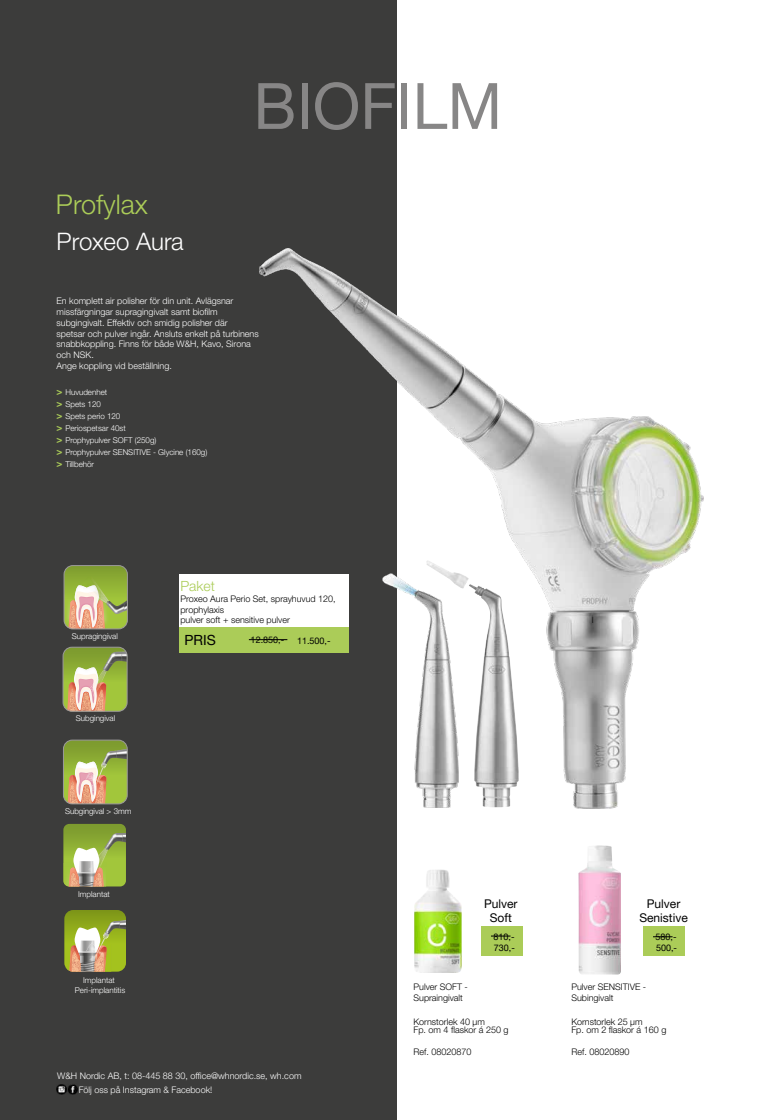
<style>
.page{position:relative;width:757px;height:1120px;background:#fff}
.page>*{position:absolute;margin:0;border:0;box-sizing:border-box;transform-origin:0 0}
.t1{font:64px "Helvetica Neue World 55 Roman";color:#878686}
.t2{font:27px "Helvetica Neue World 45 Lt";color:#abcc58}
.t3{font:24px "Helvetica Neue World 45 Lt";color:#fff}
.t4{font:14px "Helvetica Neue World 45 Lt";color:#abcc58}
.t5{font:14px "Helvetica Neue World 55 Roman";color:#000}
.t6{font:12px/14.4px "Helvetica Neue World 55 Roman";color:#000;text-align:center}
.t7{font:9px/10.8px "Helvetica Neue World 45 Lt";color:#fff}
.t8{font:9px/10.8px "Helvetica Neue World 45 Lt";color:#000}
.t9{font:9px/11.2px "Helvetica Neue World 55 Roman";color:#000}
.t10{font:8px/12px "Helvetica Neue World 45 Lt";color:#fff}
.s1{font-family:"Helvetica Neue World 75";font-weight:700;font-size:10px;color:#abcc58}
</style>
<div class="page">
<div style="left:0;top:0;width:397px;height:1120px;background:#3c3c3b"></div>
<div style="left:179px;top:574px;width:170px;height:54px;background:#fff"></div>
<div style="left:481px;top:926px;width:41px;height:29px;background:#abcc58"></div>
<svg style="left:491px;top:936px;width:19px;height:1px"></svg>
<img style="left:578px;top:845px;width:43px;height:129px">
<img style="left:414px;top:869px;width:48px;height:104px">
<div style="left:179px;top:627px;width:170px;height:26px;background:#abcc58"></div>
<hr style="left:249px;top:639px;width:38px;height:1px;background:#000">
<img style="left:260px;top:248px;width:443px;height:560px">
<img style="left:383px;top:573px;width:76px;height:234px">
<div style="left:643px;top:926px;width:41px;height:30px;background:#abcc58"></div>
<svg style="left:653px;top:936px;width:19px;height:1px"></svg>
<svg style="left:63px;top:740px;width:64px;height:65px"></svg>
<div style="left:63px;top:740px;width:64px;height:64px;border:1px solid #9b9a9a;border-radius:9px"></div>
<svg style="left:63px;top:647px;width:64px;height:65px"></svg>
<div style="left:63px;top:647px;width:64px;height:64px;border:1px solid #9b9a9a;border-radius:9px"></div>
<svg style="left:64px;top:565px;width:63px;height:65px"></svg>
<div style="left:64px;top:565px;width:63px;height:64px;border:1px solid #9b9a9a;border-radius:9px"></div>
<svg style="left:63px;top:824px;width:63px;height:63px"></svg>
<svg style="left:64px;top:910px;width:62px;height:62px"></svg>
<svg style="left:57px;top:1084px;width:20px;height:10px"></svg>
<h2 class="t2" style="left:56px;top:189px;width:93px">Profylax</h2>
<h3 class="t3" style="left:57px;top:227px;width:128px">Proxeo Aura</h3>
<h1 class="t1" style="left:253px;top:69px;width:250px">BIOFILM</h1>
<p class="t7" style="left:57px;top:296px;width:204px">En komplett air polisher för din unit. Avlägsnar missfärgningar supragingivalt samt biofilm subgingivalt. Effektiv och smidig polisher där<br>spetsar och pulver ingår. Ansluts enkelt på turbinens snabbkoppling. Finns för både W&amp;H, Kavo, Sirona och NSK.<br>Ange koppling vid beställning.</p>
<p class="t10" style="left:57px;top:387px;width:152px"><span class="s1">&gt;</span> Huvudenhet<br><span class="s1">&gt;</span> Spets 120<br><span class="s1">&gt;</span> Spets perio 120<br><span class="s1">&gt;</span> Periospetsar 40st<br><span class="s1">&gt;</span> Prophypulver SOFT (250g)<br><span class="s1">&gt;</span> Prophypulver SENSITIVE - Glycine (160g) <span class="s1">&gt;</span> Tillbehör</p>
<p class="t10" style="left:72px;top:630px;width:47px">Supragingival</p>
<p class="t10" style="left:76px;top:712px;width:41px">Subgingival</p>
<p class="t10" style="left:65px;top:805px;width:68px">Subgingival &gt; 3mm</p>
<p class="t10" style="left:78px;top:888px;width:33px">Implantat</p>
<p class="t10" style="left:75px;top:975px;width:52px;line-height:9.6px;text-align:center">Implantat<br>Peri-implantitis</p>
<h3 class="t4" style="left:180px;top:578px;width:36px">Paket</h3>
<p class="t8" style="left:180px;top:593px;width:157px">Proxeo Aura Perio Set, sprayhuvud 120, prophylaxis<br>pulver soft + sensitive pulver</p>
<h3 class="t5" style="left:184px;top:631px;width:33px">PRIS</h3>
<p class="t9" style="left:251px;top:634px;width:35px">12.850,-</p>
<p class="t9" style="left:297px;top:635px;width:35px">11.500,-</p>
<p class="t7" style="left:79px;top:1068px;width:224px;line-height:14.3px;text-indent:-21px">W&amp;H Nordic AB, t: 08-445 88 30, office@whnordic.se, wh.com<br>Följ oss på Instagram &amp; Facebook!</p>
<h3 class="t6" style="left:484px;top:896px;width:35px">Pulver<br>Soft</h3>
<p class="t9" style="left:493px;top:931px;width:23px">810,-<br>730,-</p>
<p class="t8" style="left:413px;top:981px;width:56px">Pulver SOFT -<br>Supraingivalt</p>
<p class="t8" style="left:413px;top:1017px;width:96px;line-height:8px">Kornstorlek 40 µm<br>Fp. om 4 flaskor á 250 g</p>
<p class="t8" style="left:413px;top:1047px;width:60px">Ref. 08020870</p>
<h3 class="t6" style="left:639px;top:896px;width:50px">Pulver<br>Senistive</h3>
<p class="t9" style="left:655px;top:931px;width:23px">580,-<br>500,-</p>
<p class="t8" style="left:571px;top:981px;width:76px">Pulver SENSITIVE -<br>Subingivalt</p>
<p class="t8" style="left:571px;top:1017px;width:96px;line-height:8px">Kornstorlek 25 µm<br>Fp. om 2 flaskor á 160 g</p>
<p class="t8" style="left:571px;top:1046px;width:60px">Ref. 08020890</p>
</div>
